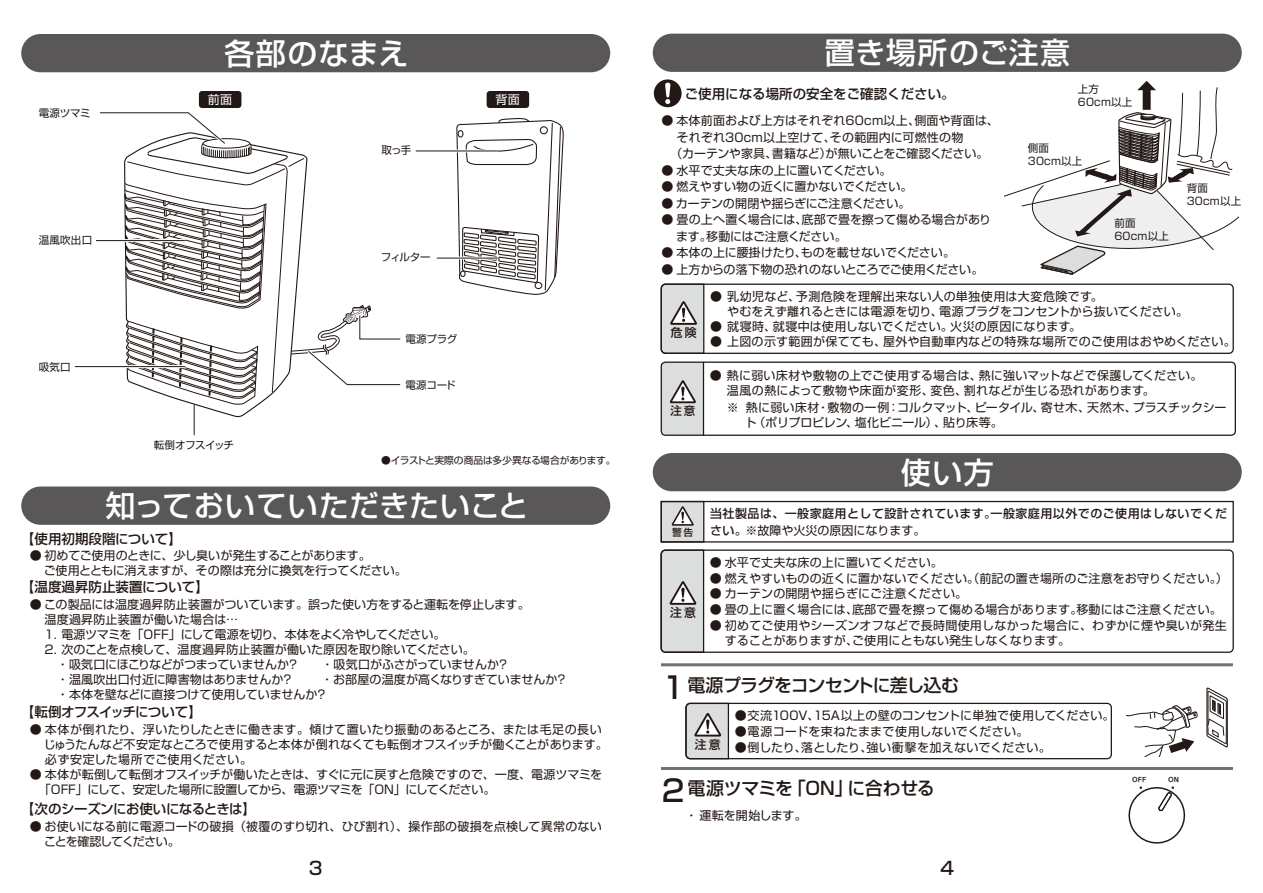
<style>
.page{position:relative;width:1263px;height:893px;background:#fff}
.page>*{position:absolute;margin:0;border:0;box-sizing:border-box;transform-origin:0 0}
.t1{font:500 30px "Shin Go Pro";letter-spacing:.03em;color:#fff}
.t2{font:500 18px "Shin Go Pro";letter-spacing:-.045em;color:#221815}
.t3{font:500 18px "Shin Go Pro";letter-spacing:-.025em;color:#221815}
.t4{font:500 13.5px "Shin Go Pro";color:#221815}
.t5{font:500 13.5px "Shin Go Pro";letter-spacing:-.035em;color:#221815}
.t6{font:500 13.5px "Shin Go Pro";letter-spacing:-.055em;color:#221815}
.t7{font:12px/15px "Shin Go Pro";letter-spacing:.01em;color:#221815}
.t8{font:12px/15px "Shin Go Pro";letter-spacing:-.025em;color:#221815}
.t9{font:12px/15px "Shin Go Pro";letter-spacing:-.03em;color:#221815}
.t10{font:500 12px/16.5px "Shin Go Pro";letter-spacing:.04em;color:#221815}
.t11{font:12px/16.5px "Shin Go Pro";letter-spacing:-.01em;color:#221815}
.t12{font:12px "Shin Go Pro";letter-spacing:-.02em;color:#221815}
.t13{font:12px "Shin Go Pro";color:#fff}
.t14{font:500 11.85px "Shin Go Pro";color:#221815}
.t15{font:500 11.55px "Shin Go Pro";color:#221815}
.t16{font:10.5px/12.9px "Shin Go Pro";letter-spacing:.02em;color:#221815}
.t17{font:10.5px "Shin Go Pro";letter-spacing:-.045em;color:#221815}
.t18{font:9.75px "Shin Go Pro";letter-spacing:-.02em;color:#221815}
.t19{font:500 9.75px "Shin Go Pro";color:#221815}
.t20{font:700 6.3px "Shin M Go Pro De";color:#221815}
.s1{font-weight:400}
.s2{font-size:30px}
</style>
<div class="page">
<svg style="left:1005px;top:81px;width:235px;height:194px"></svg>
<svg style="left:1206px;top:688px;width:22px;height:59px"></svg>
<svg style="left:1126px;top:705px;width:72px;height:51px"></svg>
<svg style="left:456px;top:118px;width:108px;height:369px"></svg>
<hr style="left:416px;top:149px;width:82px;height:3px;background:#fff">
<hr style="left:437px;top:257px;width:61px;height:3px;background:#fff">
<hr style="left:96px;top:240px;width:89px;height:1px;background:#221815">
<hr style="left:75px;top:366px;width:110px;height:1px;background:#221815">
<hr style="left:194px;top:404px;width:1px;height:31px;background:#221815">
<svg style="left:97px;top:112px;width:304px;height:293px"></svg>
<hr style="left:416px;top:151px;width:82px;height:1px;background:#221815">
<hr style="left:437px;top:258px;width:61px;height:1px;background:#221815">
<div style="left:199px;top:91px;width:42px;height:17px;background:#221815;border-radius:3px"></div>
<div style="left:487px;top:91px;width:42px;height:17px;background:#221815;border-radius:3px"></div>
<div style="left:21px;top:34px;width:589px;height:38px;background:#595757;border-radius:19px"></div>
<div style="left:21px;top:487px;width:589px;height:38px;background:#595757;border-radius:19px"></div>
<div style="left:661px;top:284px;width:573px;height:70px;border:1px solid #221815;border-radius:4px"></div>
<svg style="left:660px;top:283px;width:45px;height:71px"></svg>
<div style="left:653px;top:34px;width:589px;height:38px;background:#595757;border-radius:19px"></div>
<div style="left:654px;top:79px;width:28px;height:28px;background:#221815;border-radius:50%"></div>
<svg style="left:665px;top:83px;width:13px;height:21px"></svg>
<hr style="left:661px;top:767px;width:572px;height:3px;background:#727171">
<hr style="left:661px;top:663px;width:572px;height:3px;background:#727171">
<div style="left:653px;top:453px;width:589px;height:38px;background:#595757;border-radius:19px"></div>
<div style="left:685px;top:703px;width:427px;height:56px;border:1px solid #221815;border-radius:4px"></div>
<svg style="left:685px;top:702px;width:45px;height:58px"></svg>
<div style="left:661px;top:549px;width:573px;height:104px;border:1px solid #221815;border-radius:4px"></div>
<svg style="left:660px;top:549px;width:45px;height:104px"></svg>
<div style="left:661px;top:501px;width:43px;height:42px;background:#dcdddd;border:1px solid #221815"></div>
<div style="left:661px;top:501px;width:573px;height:42px;border:1px solid #221815"></div>
<svg style="left:671px;top:506px;width:23px;height:20px"></svg>
<svg style="left:1128px;top:786px;width:58px;height:58px"></svg>
<div style="left:661px;top:362px;width:575px;height:74px;border:1px solid #221815;border-radius:4px"></div>
<hr style="left:703px;top:362px;width:1px;height:74px;background:#221815">
<svg style="left:660px;top:362px;width:43px;height:74px"></svg>
<h1 class="t1" style="left:224px;top:29px;width:186px">各部のなまえ</h1>
<p class="t16" style="left:39px;top:105px;width:53px">電源ツマミ</p>
<p class="t13" style="left:208px;top:90px;width:26px">前面</p>
<p class="t13" style="left:495px;top:90px;width:26px">背面</p>
<p class="t16" style="left:381px;top:143px;width:31px">取っ手</p>
<p class="t16" style="left:39px;top:232px;width:55px">温風吹出口</p>
<p class="t16" style="left:381px;top:250px;width:51px">フィルター</p>
<p class="t16" style="left:39px;top:359px;width:33px">吸気口</p>
<p class="t16" style="left:405px;top:332px;width:53px">電源プラグ</p>
<p class="t17" style="left:154px;top:437px;width:82px">転倒オフスイッチ</p>
<p class="t16" style="left:405px;top:377px;width:52px">電源コード</p>
<p class="t18" style="left:381px;top:452px;width:236px">●イラストと実際の商品は多少異なる場合があります。</p>
<h1 class="t1" style="left:105px;top:481px;width:424px">知っておいていただきたいこと</h1>
<p class="t4" style="left:21px;top:528px;width:162px">【使用初期段階について】</p>
<p class="t9" style="left:44px;top:546px;width:364px;text-indent:-14px">● 初めてご使用のときに、少し臭いが発生することがあります。<br>ご使用とともに消えますが、その際は充分に換気を行ってください。</p>
<p class="t4" style="left:21px;top:576px;width:189px">【温度過昇防止装置について】</p>
<p class="t7" style="left:45px;top:596px;width:486px;text-indent:-15px">● この製品には温度過昇防止装置がついています。誤った使い方をすると運転を停止します。温度過昇防止装置が働いた場合は…</p>
<p class="t9" style="left:45px;top:626px;width:402px">1. 電源ツマミを「OFF」にして電源を切り、本体をよく冷やしてください。</p>
<p class="t7" style="left:45px;top:641px;width:524px">2. 次のことを点検して、温度過昇防止装置が働いた原因を取り除いてください。<br>　・吸気口にほこりなどがつまっていませんか？　　・吸気口がふさがっていませんか？<br>　・温風吹出口付近に障害物はありませんか？　　 ・お部屋の温度が高くなりすぎていませんか？　・本体を壁などに直接つけて使用していませんか？</p>
<p class="t7" style="left:44px;top:721px;width:565px;text-indent:-14px">● 本体が倒れたり、浮いたりしたときに働きます。傾けて置いたり振動のあるところ、または毛足の長いじゅうたんなど不安定なところで使用すると本体が倒れなくても転倒オフスイッチが働くことがあります。必ず安定した場所でご使用ください。</p>
<p class="t8" style="left:39px;top:766px;width:565px;text-indent:-9px">● 本体が転倒して転倒オフスイッチが働いたときは、すぐに元に戻すと危険ですので、一度、電源ツマミを「OFF」にして、安定した場所に設置してから、電源ツマミを「ON」にしてください。</p>
<p class="t6" style="left:21px;top:701px;width:182px">【転倒オフスイッチについて】</p>
<p class="t5" style="left:21px;top:798px;width:237px">【次のシーズンにお使いになるときは】</p>
<p class="t7" style="left:44px;top:818px;width:559px;text-indent:-14px">● お使いになる前に電源コードの破損（被覆のすり切れ、ひび割れ）、操作部の破損を点検して異常のないことを確認してください。</p>
<h1 class="t1" style="left:825px;top:28px;width:247px">置き場所のご注意</h1>
<p class="t4" style="left:685px;top:82px;width:272px">ご使用になる場所の安全をご確認ください。</p>
<p class="t7" style="left:661px;top:111px;width:339px">● 本体前面および上方はそれぞれ60cm以上、側面や背面は、</p>
<p class="t7" style="left:676px;top:128px;width:288px">それぞれ30cm以上空けて、その範囲内に可燃性の物</p>
<p class="t8" style="left:670px;top:144px;width:320px">（カーテンや家具、書籍など）が無いことをご確認ください。</p>
<p class="t7" style="left:661px;top:161px;width:232px">● 水平で丈夫な床の上に置いてください。</p>
<p class="t7" style="left:661px;top:177px;width:253px">● 燃えやすい物の近くに置かないでください。</p>
<p class="t12" style="left:661px;top:193px;width:251px">● カーテンの開閉や揺らぎにご注意ください。</p>
<p class="t11" style="left:676px;top:210px;width:317px;text-indent:-15px">● 畳の上へ置く場合には、底部で畳を擦って傷める場合があります。移動にはご注意ください。</p>
<p class="t7" style="left:661px;top:243px;width:295px">● 本体の上に腰掛けたり、ものを載せないでください。</p>
<p class="t7" style="left:661px;top:260px;width:323px">● 上方からの落下物の恐れのないところでご使用ください。</p>
<p class="t16" style="left:1078px;top:82px;width:56px">上方<br>60cm以上</p>
<p class="t16" style="left:1028px;top:140px;width:56px">側面<br>30cm以上</p>
<p class="t16" style="left:1114px;top:215px;width:56px">前面<br>60cm以上</p>
<p class="t16" style="left:1187px;top:181px;width:56px">背面<br>30cm以上</p>
<p class="t14" style="left:671px;top:323px;width:27px">危険</p>
<p class="t15" style="left:670px;top:401px;width:27px">注意</p>
<p class="t19" style="left:672px;top:524px;width:23px">警告</p>
<p class="t14" style="left:670px;top:603px;width:27px">注意</p>
<p class="t7" style="left:727px;top:288px;width:462px;text-indent:-17px">● 乳幼児など、予測危険を理解出来ない人の単独使用は大変危険です。<br>やむをえず離れるときには電源を切り、電源プラグをコンセントから抜いてください。</p>
<p class="t7" style="left:710px;top:318px;width:372px">● 就寝時、就寝中は使用しないでください。火災の原因になります。</p>
<p class="t7" style="left:710px;top:333px;width:527px">● 上図の示す範囲が保てても、屋外や自動車内などの特殊な場所でのご使用はおやめください。</p>
<p class="t7" style="left:727px;top:366px;width:477px;text-indent:-17px">● 熱に弱い床材や敷物の上でご使用する場合は、熱に強いマットなどで保護してください。温風の熱によって敷物や床面が変形、変色、割れなどが生じる恐れがあります。</p>
<p class="t7" style="left:745px;top:399px;width:483px;text-indent:-18px">※ 熱に弱い床材・敷物の一例：コルクマット、ピータイル、寄せ木、天然木、プラスチックシート（ポリプロピレン、塩化ビニール）、貼り床等。</p>
<h1 class="t1" style="left:901px;top:448px;width:94px">使い方</h1>
<p class="t10" style="left:710px;top:504px;width:518px">当社製品は、一般家庭用として設計されています。一般家庭用以外でのご使用はしないでください。<span class="s1">※故障や火災の原因になります。</span></p>
<p class="t7" style="left:710px;top:554px;width:234px">● 水平で丈夫な床の上に置いてください。</p>
<p class="t7" style="left:710px;top:569px;width:519px">● 燃えやすいものの近くに置かないでください。（前記の置き場所のご注意をお守りください。）</p>
<p class="t7" style="left:710px;top:585px;width:259px">● カーテンの開閉や揺らぎにご注意ください。</p>
<p class="t7" style="left:710px;top:601px;width:513px">● 畳の上に置く場合には、底部で畳を擦って傷める場合があります。移動にはご注意ください。</p>
<p class="t7" style="left:725px;top:616px;width:503px;line-height:15.6px;text-indent:-15px">● 初めてご使用やシーズンオフなどで長時間使用しなかった場合に、わずかに煙や臭いが発生することがありますが、ご使用にともない発生しなくなります。</p>
<h2 class="t2" style="left:662px;top:670px;width:299px"><span class="s2">1</span> 電源プラグをコンセントに差し込む</h2>
<p class="t7" style="left:735px;top:707px;width:381px">● 交流100V、15A以上の壁のコンセントに単独で使用してください。</p>
<p class="t7" style="left:695px;top:722px;width:357px;line-height:15.8px;text-indent:40px">● 電源コードを束ねたままで使用しないでください。<br><sup>注意</sup> ● 倒したり、落としたり、強い衝撃を加えないでください。</p>
<h2 class="t3" style="left:662px;top:773px;width:274px"><span class="s2">2</span> 電源ツマミを「ON」に合わせる</h2>
<p class="t7" style="left:685px;top:806px;width:123px">・ 運転を開始します。</p>
<p class="t20" style="left:1132px;top:775px;width:16px">OFF</p>
<p class="t20" style="left:1168px;top:775px;width:12px">ON</p>
<h2 class="t2" style="left:309px;top:854px;width:15px">3</h2>
<h2 class="t2" style="left:940px;top:854px;width:15px">4</h2>
</div>
